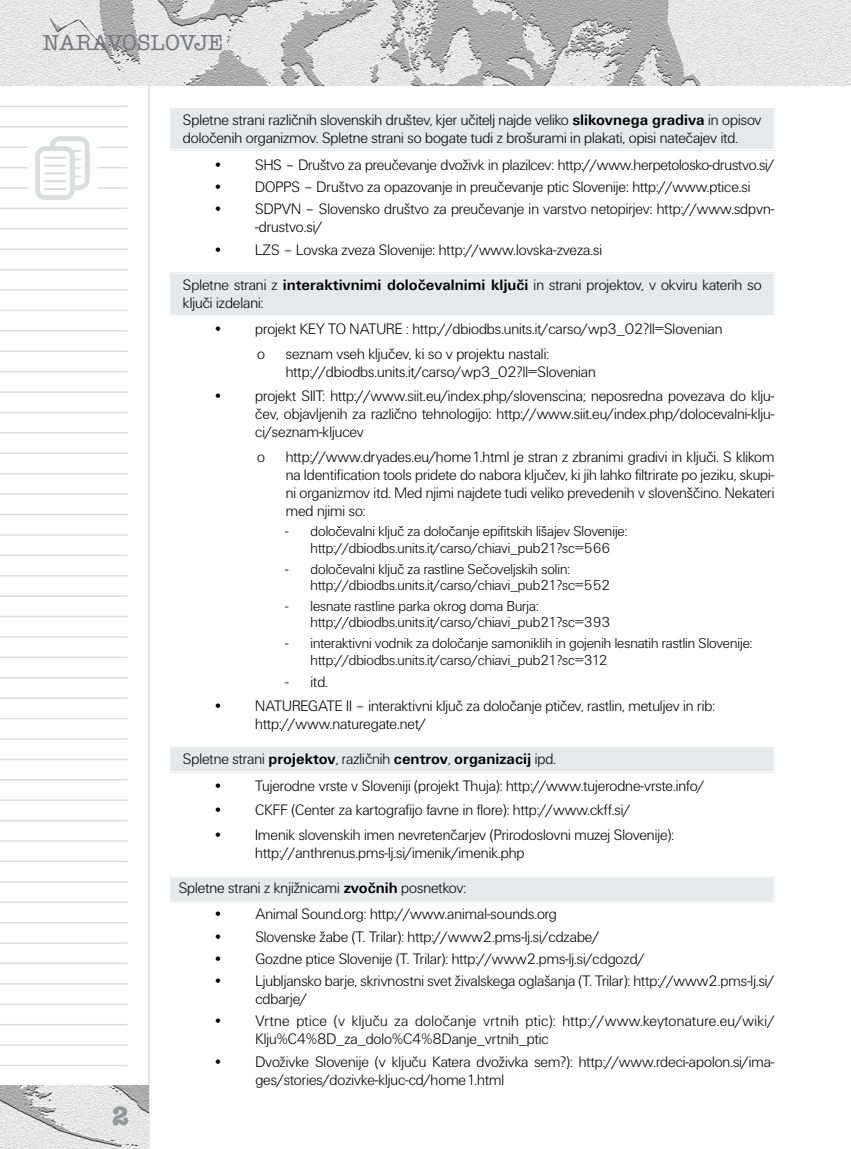
<style>
.page{position:relative;width:851px;height:1149px;background:#fff}
.page>*{position:absolute;margin:0;border:0;box-sizing:border-box;transform-origin:0 0}
.t1{font:700 27px "American Typ Itc DEE";color:#939598}
.t2{font:500 22.5px "American Typ Itc DEE";color:#77787b}
.t3{font:15.75px/18px "Unitus DEE Ligh";color:#000}
.t4{font:15.75px/18px "Unitus DEE Ligh";letter-spacing:.02em;color:#000}
.t5{font:15px/16.5px "Unitus DEE Ligh";color:#000}
.s1{font-family:"Unitus TEE";font-weight:700}
</style>
<div class="page">
<svg style="left:0;top:85px;width:150px;height:1063px"></svg>
<hr style="left:0;top:106px;width:128px;height:1px;background:#dcddde">
<hr style="left:0;top:126px;width:128px;height:1px;background:#dcddde">
<hr style="left:0;top:146px;width:128px;height:2px;background:#dcddde">
<hr style="left:0;top:167px;width:128px;height:1px;background:#dcddde">
<hr style="left:0;top:187px;width:128px;height:2px;background:#dcddde">
<hr style="left:0;top:207px;width:128px;height:2px;background:#dcddde">
<div style="left:29px;top:134px;width:68px;height:68px;background:#fff"></div>
<img style="left:0;top:1084px;width:149px;height:64px">
<hr style="left:0;top:228px;width:128px;height:1px;background:#dcddde">
<hr style="left:0;top:248px;width:128px;height:2px;background:#dcddde">
<hr style="left:0;top:269px;width:128px;height:1px;background:#dcddde">
<hr style="left:0;top:289px;width:128px;height:2px;background:#dcddde">
<hr style="left:0;top:309px;width:128px;height:2px;background:#dcddde">
<hr style="left:0;top:330px;width:128px;height:1px;background:#dcddde">
<hr style="left:0;top:350px;width:128px;height:2px;background:#dcddde">
<hr style="left:0;top:371px;width:128px;height:1px;background:#dcddde">
<hr style="left:0;top:391px;width:128px;height:2px;background:#dcddde">
<hr style="left:0;top:411px;width:128px;height:2px;background:#dcddde">
<hr style="left:0;top:432px;width:128px;height:1px;background:#dcddde">
<hr style="left:0;top:452px;width:128px;height:2px;background:#dcddde">
<hr style="left:0;top:473px;width:128px;height:1px;background:#dcddde">
<hr style="left:0;top:493px;width:128px;height:1px;background:#dcddde">
<hr style="left:0;top:513px;width:128px;height:2px;background:#dcddde">
<hr style="left:0;top:534px;width:128px;height:1px;background:#dcddde">
<hr style="left:0;top:554px;width:128px;height:2px;background:#dcddde">
<hr style="left:0;top:575px;width:128px;height:1px;background:#dcddde">
<hr style="left:0;top:595px;width:128px;height:1px;background:#dcddde">
<hr style="left:0;top:615px;width:128px;height:2px;background:#dcddde">
<hr style="left:0;top:636px;width:128px;height:1px;background:#dcddde">
<hr style="left:0;top:656px;width:128px;height:2px;background:#dcddde">
<hr style="left:0;top:676px;width:128px;height:2px;background:#dcddde">
<hr style="left:0;top:697px;width:128px;height:1px;background:#dcddde">
<hr style="left:0;top:717px;width:128px;height:2px;background:#dcddde">
<hr style="left:0;top:738px;width:128px;height:1px;background:#dcddde">
<hr style="left:0;top:758px;width:128px;height:2px;background:#dcddde">
<hr style="left:0;top:778px;width:128px;height:2px;background:#dcddde">
<hr style="left:0;top:799px;width:128px;height:1px;background:#dcddde">
<hr style="left:0;top:819px;width:128px;height:2px;background:#dcddde">
<hr style="left:0;top:840px;width:128px;height:1px;background:#dcddde">
<hr style="left:0;top:860px;width:128px;height:1px;background:#dcddde">
<hr style="left:0;top:880px;width:128px;height:2px;background:#dcddde">
<hr style="left:0;top:901px;width:128px;height:1px;background:#dcddde">
<hr style="left:0;top:921px;width:128px;height:2px;background:#dcddde">
<hr style="left:0;top:942px;width:128px;height:1px;background:#dcddde">
<hr style="left:0;top:962px;width:128px;height:1px;background:#dcddde">
<hr style="left:0;top:982px;width:128px;height:2px;background:#dcddde">
<hr style="left:0;top:1003px;width:128px;height:1px;background:#dcddde">
<hr style="left:0;top:1023px;width:128px;height:2px;background:#dcddde">
<hr style="left:0;top:1043px;width:128px;height:2px;background:#dcddde">
<hr style="left:0;top:1064px;width:128px;height:1px;background:#dcddde">
<img style="left:0;top:0;width:850px;height:85px">
<svg style="left:35px;top:136px;width:55px;height:64px"></svg>
<hr style="left:44px;top:157px;width:22px;height:2px;background:#dcddde">
<hr style="left:44px;top:164px;width:22px;height:2px;background:#dcddde">
<hr style="left:44px;top:172px;width:22px;height:2px;background:#dcddde">
<hr style="left:44px;top:180px;width:22px;height:2px;background:#dcddde">
<hr style="left:44px;top:188px;width:22px;height:2px;background:#dcddde">
<svg style="left:170px;top:876px;width:604px;height:26px;background:#e8e9ea"></svg>
<div style="left:173px;top:879px;width:598px;height:20px;border:1px solid #e7e8e9"></div>
<div style="left:170px;top:747px;width:604px;height:25px;background:#e7e8e9"></div>
<div style="left:173px;top:749px;width:598px;height:20px;border:1px solid #e7e8e9"></div>
<div style="left:170px;top:108px;width:604px;height:43px;background:#e7e8e9"></div>
<div style="left:173px;top:111px;width:598px;height:37px;border:1px solid #e7e8e9"></div>
<div style="left:170px;top:272px;width:604px;height:43px;background:#e7e8e9"></div>
<div style="left:173px;top:275px;width:598px;height:37px;border:1px solid #e7e8e9"></div>
<h2 class="t2" style="left:43px;top:30px;width:182px">NARAVOSLOVJE</h2>
<h1 class="t1" style="left:112px;top:1099px;width:18px">2</h1>
<p class="t3" style="left:183px;top:111px;width:580px">Spletne strani različnih slovenskih društev, kjer učitelj najde veliko <span class="s1">slikovnega gradiva</span> in opisov določenih organizmov. Spletne strani so bogate tudi z brošurami in plakati, opisi natečajev itd.</p>
<p class="t3" style="left:213px;top:156px;width:563px">• SHS – Društvo za preučevanje dvoživk in plazilcev: http://www.herpetolosko-drustvo.si/</p>
<p class="t3" style="left:213px;top:178px;width:539px">• DOPPS – Društvo za opazovanje in preučevanje ptic Slovenije: http://www.ptice.si</p>
<p class="t3" style="left:255px;top:200px;width:520px;text-indent:-43px">• SDPVN – Slovensko društvo za preučevanje in varstvo netopirjev: http://www.sdpvn--drustvo.si/</p>
<p class="t3" style="left:213px;top:241px;width:391px">• LZS – Lovska zveza Slovenije: http://www.lovska-zveza.si</p>
<p class="t3" style="left:183px;top:276px;width:580px">Spletne strani z <span class="s1">interaktivnimi določevalnimi ključi</span> in strani projektov, v okviru katerih so ključi izdelani:</p>
<p class="t3" style="left:257px;top:317px;width:466px;line-height:24.5px;text-indent:-44px">• projekt KEY TO NATURE : http://dbiodbs.units.it/carso/wp3_02?ll=Slovenian o</p>
<p class="t3" style="left:286px;top:345px;width:311px">seznam vseh ključev, ki so v projektu nastali: http://dbiodbs.units.it/carso/wp3_02?ll=Slovenian</p>
<p class="t3" style="left:255px;top:387px;width:520px;text-align:justify;text-indent:-43px">• projekt SIIT: http://www.siit.eu/index.php/slovenscina; neposredna povezava do klju&shy;čev, objavljenih za različno tehnologijo: http://www.siit.eu/index.php/dolocevalni-klju&shy;ci/seznam-kljucev</p>
<p class="t3" style="left:257px;top:447px;width:9px">o</p>
<p class="t3" style="left:286px;top:447px;width:490px;text-align:justify">http://www.dryades.eu/home1.html je stran z zbranimi gradivi in ključi. S klikom na Identification tools pridete do nabora ključev, ki jih lahko filtrirate po jeziku, skupi&shy;ni organizmov itd. Med njimi najdete tudi veliko prevedenih v slovenščino. Nekateri med njimi so:</p>
<p class="t5" style="left:285px;top:523px;width:343px;text-align:center">- določevalni ključ za določanje epifitskih lišajev Slovenije: http://dbiodbs.units.it/carso/chiavi_pub21?sc=566</p>
<p class="t5" style="left:310px;top:560px;width:301px;text-indent:-26px">- določevalni ključ za rastline Sečoveljskih solin: http://dbiodbs.units.it/carso/chiavi_pub21?sc=552</p>
<p class="t5" style="left:310px;top:597px;width:301px;text-indent:-26px">- lesnate rastline parka okrog doma Burja: http://dbiodbs.units.it/carso/chiavi_pub21?sc=393</p>
<p class="t5" style="left:310px;top:635px;width:443px;text-indent:-26px">- interaktivni vodnik za določanje samoniklih in gojenih lesnatih rastlin Slovenije: http://dbiodbs.units.it/carso/chiavi_pub21?sc=312</p>
<p class="t3" style="left:285px;top:673px;width:44px">- itd.</p>
<p class="t3" style="left:255px;top:697px;width:461px;text-indent:-43px">• NATUREGATE II – interaktivni ključ za določanje ptičev, rastlin, metuljev in rib: http://www.naturegate.net/</p>
<p class="t3" style="left:183px;top:750px;width:374px">Spletne strani <span class="s1">projektov</span>, različnih <span class="s1">centrov</span>, <span class="s1">organizacij</span> ipd.</p>
<p class="t3" style="left:213px;top:776px;width:493px">• Tujerodne vrste v Sloveniji (projekt Thuja): http://www.tujerodne-vrste.info/</p>
<p class="t3" style="left:213px;top:801px;width:419px">• CKFF (Center za kartografijo favne in flore): http://www.ckff.si/</p>
<p class="t3" style="left:255px;top:825px;width:420px;text-indent:-43px">• Imenik slovenskih imen nevretenčarjev (Prirodoslovni muzej Slovenije): http://anthrenus.pms-lj.si/imenik/imenik.php</p>
<p class="t3" style="left:179px;top:878px;width:289px">Spletne strani z knjižnicami <span class="s1">zvočnih</span> posnetkov:</p>
<p class="t3" style="left:213px;top:905px;width:345px">• Animal Sound.org: http://www.animal-sounds.org</p>
<p class="t3" style="left:213px;top:927px;width:388px">• Slovenske žabe (T. Trilar): http://www2.pms-lj.si/cdzabe/</p>
<p class="t3" style="left:213px;top:949px;width:433px">• Gozdne ptice Slovenije (T. Trilar): http://www2.pms-lj.si/cdgozd/</p>
<p class="t3" style="left:255px;top:971px;width:520px;text-indent:-43px">• Ljubljansko barje, skrivnostni svet živalskega oglašanja (T. Trilar): http://www2.pms-lj.si/ cdbarje/</p>
<p class="t4" style="left:255px;top:1012px;width:520px;text-indent:-43px">• Vrtne ptice (v ključu za določanje vrtnih ptic): http://www.keytonature.eu/wiki/<br>Klju%C4%8D_za_dolo%C4%8Danje_vrtnih_ptic</p>
<p class="t3" style="left:255px;top:1052px;width:520px;text-indent:-43px">• Dvoživke Slovenije (v ključu Katera dvoživka sem?): http://www.rdeci-apolon.si/ima&shy;ges/stories/dozivke-kljuc-cd/home1.html</p>
</div>
